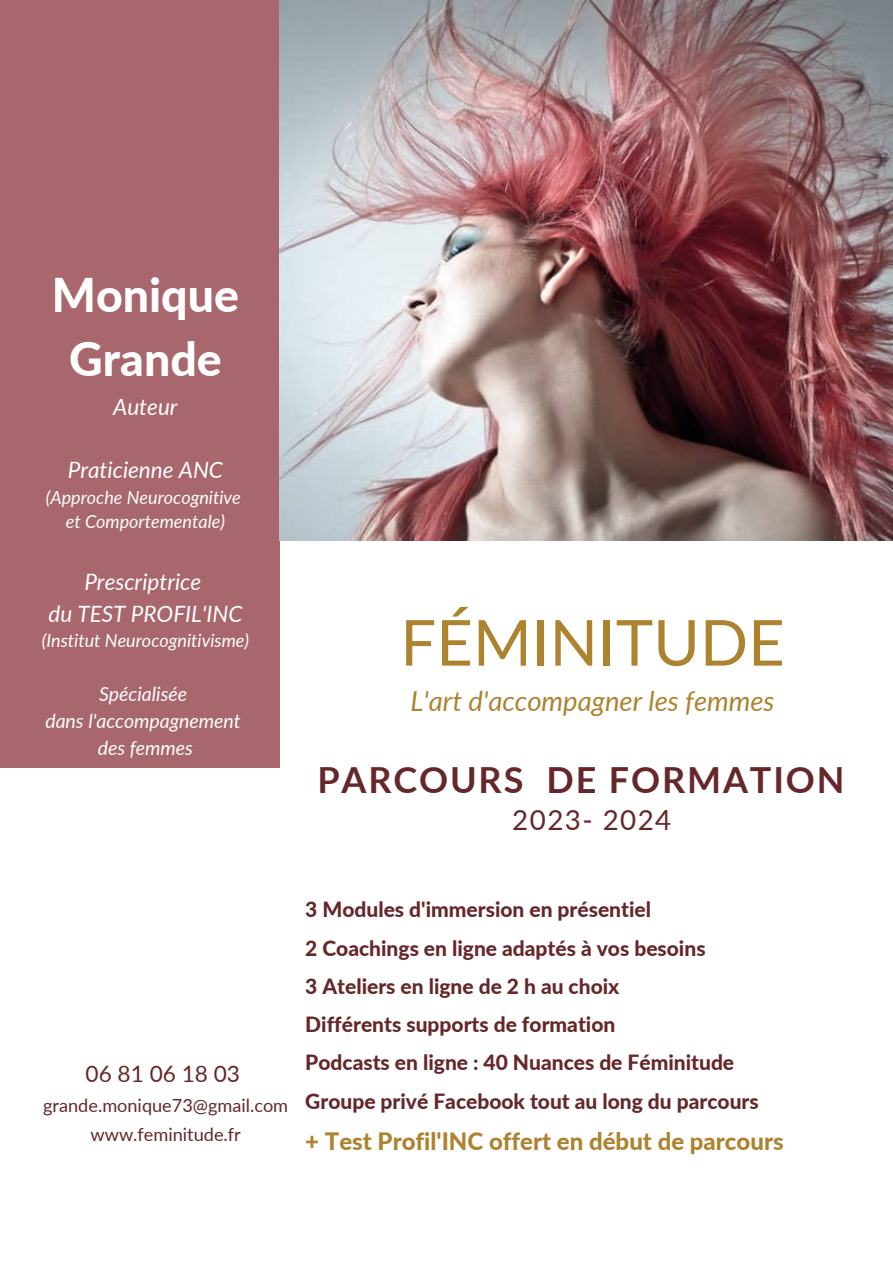
<style>
.page{position:relative;width:893px;height:1264px;background:#fff}
.page>*{position:absolute;margin:0;border:0;box-sizing:border-box;transform-origin:0 0}
.t1{font:63.45px "Lato";color:#ad8330}
.t2{font:800 46.5px/64.1px "Lato";color:#fff;text-align:center}
.t3{font:700 36px "Lato";letter-spacing:.05em;color:#66272b}
.t4{font:27.75px "Lato";letter-spacing:.05em;color:#66272b}
.t5{font:italic 27.45px "Lato";color:#ad8330}
.t6{font:800 24px "Lato";color:#ad8330}
.t7{font:22.65px "Lato";color:#66272b}
.t8{font:italic 22.5px "Lato";color:#fff}
.t9{font:800 21px "Lato";color:#66272b}
.t10{font:italic 19.5px "Lato";color:#fff}
.t11{font:18.15px "Lato";color:#66272b}
.t12{font:italic 18px "Lato";color:#fff}
</style>
<div class="page">
<div style="left:0;top:0;width:280px;height:767px;background:#a8676c"></div>
<img style="left:280px;top:0;width:612px;height:541px">
<p class="t2" style="left:52px;top:262px;width:189px">Monique<br>Grande</p>
<p class="t8" style="left:113px;top:392px;width:66px">Auteur</p>
<p class="t8" style="left:68px;top:455px;width:157px">Praticienne ANC</p>
<p class="t12" style="left:46px;top:486px;width:196px">(Approche Neurocognitive</p>
<p class="t12" style="left:66px;top:510px;width:161px">et Comportementale)</p>
<p class="t8" style="left:84px;top:568px;width:118px">Prescriptrice</p>
<p class="t8" style="left:48px;top:599px;width:195px">du TEST PROFIL'INC</p>
<p class="t12" style="left:42px;top:629px;width:209px">(Institut Neurocognitivisme)</p>
<p class="t10" style="left:99px;top:682px;width:90px">Spécialisée</p>
<p class="t10" style="left:45px;top:709px;width:197px">dans l'accompagnement</p>
<p class="t10" style="left:98px;top:736px;width:97px">des femmes</p>
<p class="t1" style="left:400px;top:603px;width:386px">FÉMINITUDE</p>
<p class="t5" style="left:410px;top:683px;width:365px">L'art d'accompagner les femmes</p>
<p class="t3" style="left:317px;top:757px;width:528px">PARCOURS DE FORMATION</p>
<p class="t4" style="left:512px;top:802px;width:160px">2023- 2024</p>
<p class="t7" style="left:86px;top:1059px;width:156px">06 81 06 18 03</p>
<p class="t11" style="left:43px;top:1094px;width:246px">grande.monique73@gmail.com</p>
<p class="t11" style="left:90px;top:1122px;width:152px">www.feminitude.fr</p>
<p class="t9" style="left:305px;top:896px;width:347px">3 Modules d'immersion en présentiel</p>
<p class="t9" style="left:305px;top:935px;width:402px">2 Coachings en ligne adaptés à vos besoins</p>
<p class="t9" style="left:305px;top:973px;width:315px">3 Ateliers en ligne de 2 h au choix</p>
<p class="t9" style="left:305px;top:1011px;width:311px">Différents supports de formation</p>
<p class="t9" style="left:305px;top:1049px;width:430px">Podcasts en ligne : 40 Nuances de Féminitude</p>
<p class="t9" style="left:305px;top:1087px;width:455px">Groupe privé Facebook tout au long du parcours</p>
<p class="t6" style="left:305px;top:1126px;width:480px">+ Test Profil'INC offert en début de parcours</p>
</div>
